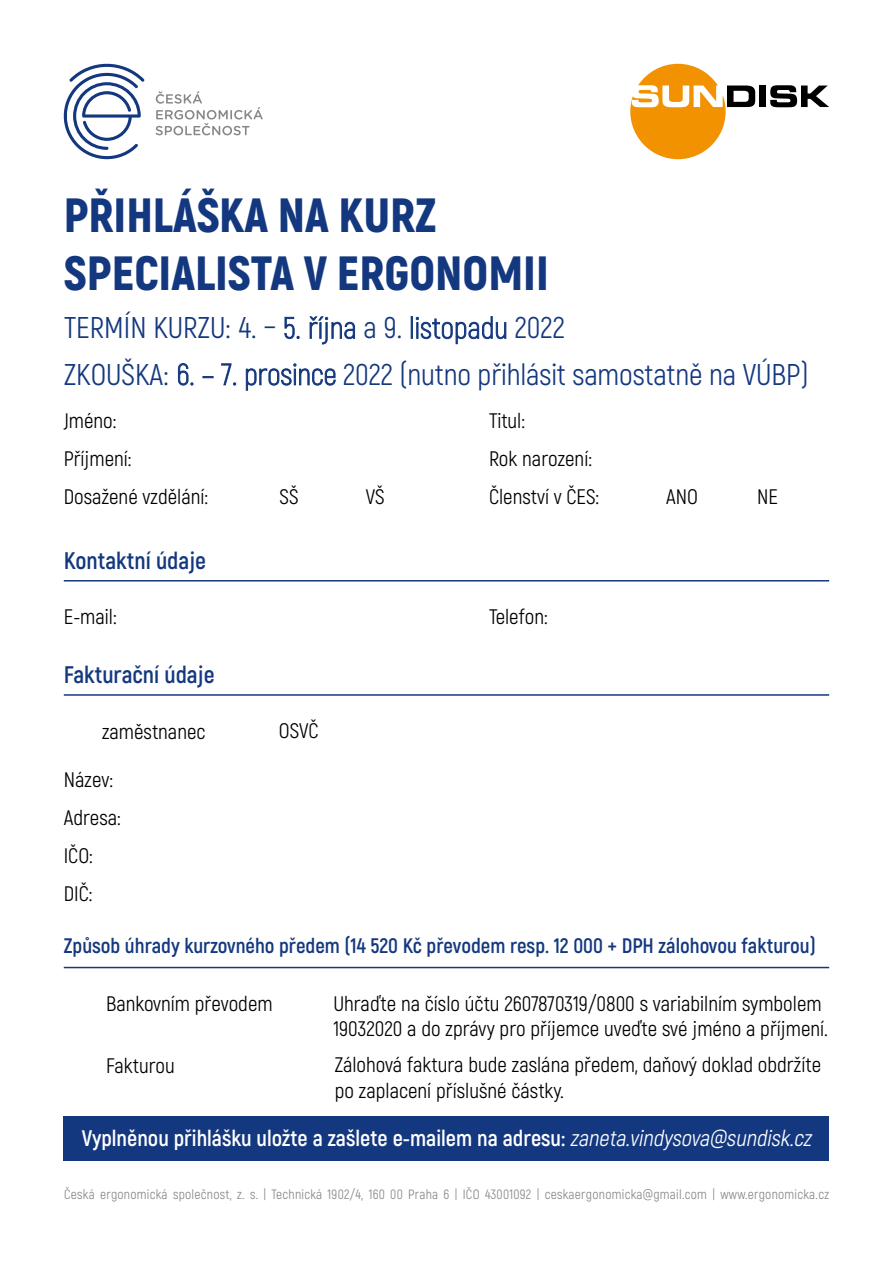
<style>
.page{position:relative;width:893px;height:1263px;background:#fff}
.page>*{position:absolute;margin:0;border:0;box-sizing:border-box;transform-origin:0 0}
.t1{font:900 48px/57.6px "Akrobat";color:#14387f}
.t2{font:30px/46.5px "Akrobat";letter-spacing:-.005em;color:#14387f}
.t3{font:700 24px "Akrobat";color:#14387f}
.t4{font:700 22.5px "Akrobat";color:#fff}
.t5{font:21px/38px "Akrobat";color:#000}
.t6{font:700 21px "Akrobat";color:#14387f}
.t7{font:13.5px "Akrobat";letter-spacing:.02em;color:#878787}
.s1{font-weight:300}
.s2{font-weight:400;font-style:italic}
</style>
<div class="page">
<div style="left:64px;top:1116px;width:765px;height:44px;background:#14387f"></div>
<svg style="left:63px;top:63px;width:81px;height:96px"></svg>
<svg style="left:156px;top:91px;width:107px;height:44px"></svg>
<svg style="left:630px;top:64px;width:125px;height:95px"></svg>
<div style="left:759px;top:86px;width:7px;height:21px;background:#000"></div>
<svg style="left:770px;top:85px;width:59px;height:22px"></svg>
<hr style="left:64px;top:580px;width:765px;height:1px;background:#14387f">
<hr style="left:64px;top:694px;width:765px;height:2px;background:#14387f">
<hr style="left:64px;top:967px;width:765px;height:1px;background:#14387f">
<h1 class="t1" style="left:64px;top:186px;width:487px">PŘIHLÁŠKA NA KURZ<br>SPECIALISTA V ERGONOMII</h1>
<h2 class="t2" style="left:64px;top:305px;width:746px">TERMÍN KURZU: 4. – <span class="s1">5. října</span> a 9. <span class="s1">listopadu</span> 2022<br>ZKOUŠKA: <span class="s1">6. – 7. prosince</span> 2022 (nutno přihlásit samostatně na VÚBP)</h2>
<p class="t5" style="left:64px;top:402px;width:146px">Jméno:<br>Příjmení:<br>Dosažené vzdělání:</p>
<p class="t3" style="left:64px;top:545px;width:144px">Kontaktní údaje</p>
<p class="t5" style="left:489px;top:402px;width:105px">Titul:<br>Rok narození:</p>
<p class="t5" style="left:280px;top:478px;width:20px">SŠ</p>
<p class="t5" style="left:366px;top:478px;width:20px">VŠ</p>
<p class="t5" style="left:489px;top:478px;width:112px">Členství v ČES:</p>
<p class="t5" style="left:64px;top:598px;width:54px">E-mail:</p>
<p class="t5" style="left:489px;top:598px;width:60px">Telefon:</p>
<p class="t3" style="left:64px;top:660px;width:152px">Fakturační údaje</p>
<p class="t5" style="left:102px;top:712px;width:105px">zaměstnanec</p>
<p class="t5" style="left:279px;top:712px;width:41px">OSVČ</p>
<p class="t5" style="left:64px;top:760px;width:59px">Název:<br>Adresa:<br>IČO:<br>DIČ:</p>
<p class="t5" style="left:666px;top:478px;width:33px">ANO</p>
<p class="t5" style="left:757px;top:478px;width:22px">NE</p>
<p class="t6" style="left:64px;top:932px;width:754px">Způsob úhrady kurzovného předem (14 520 Kč převodem resp. 12 000 + DPH zálohovou fakturou)</p>
<p class="t5" style="left:106px;top:985px;width:168px">Bankovním převodem</p>
<p class="t5" style="left:333px;top:991px;width:496px;line-height:25.2px">Uhraďte na číslo účtu 2607870319/0800 s variabilním symbolem<br>19032020 a do zprávy pro příjemce uveďte své jméno a příjmení.</p>
<p class="t5" style="left:106px;top:1047px;width:70px">Fakturou</p>
<p class="t5" style="left:335px;top:1052px;width:488px;line-height:25.2px">Zálohová faktura bude zaslána předem, daňový doklad obdržíte po zaplacení příslušné částky.</p>
<p class="t4" style="left:82px;top:1124px;width:736px">Vyplněnou přihlášku uložte a zašlete e-mailem na adresu: <span class="s2">zaneta.vindysova@sundisk.cz</span></p>
<p class="t7" style="left:64px;top:1186px;width:767px">Česká ergonomická společnost, z. s. | Technická 1902/4, 160 00 Praha 6 | IČO 43001092 | ceskaergonomicka@gmail.com | www.ergonomicka.cz</p>
</div>
